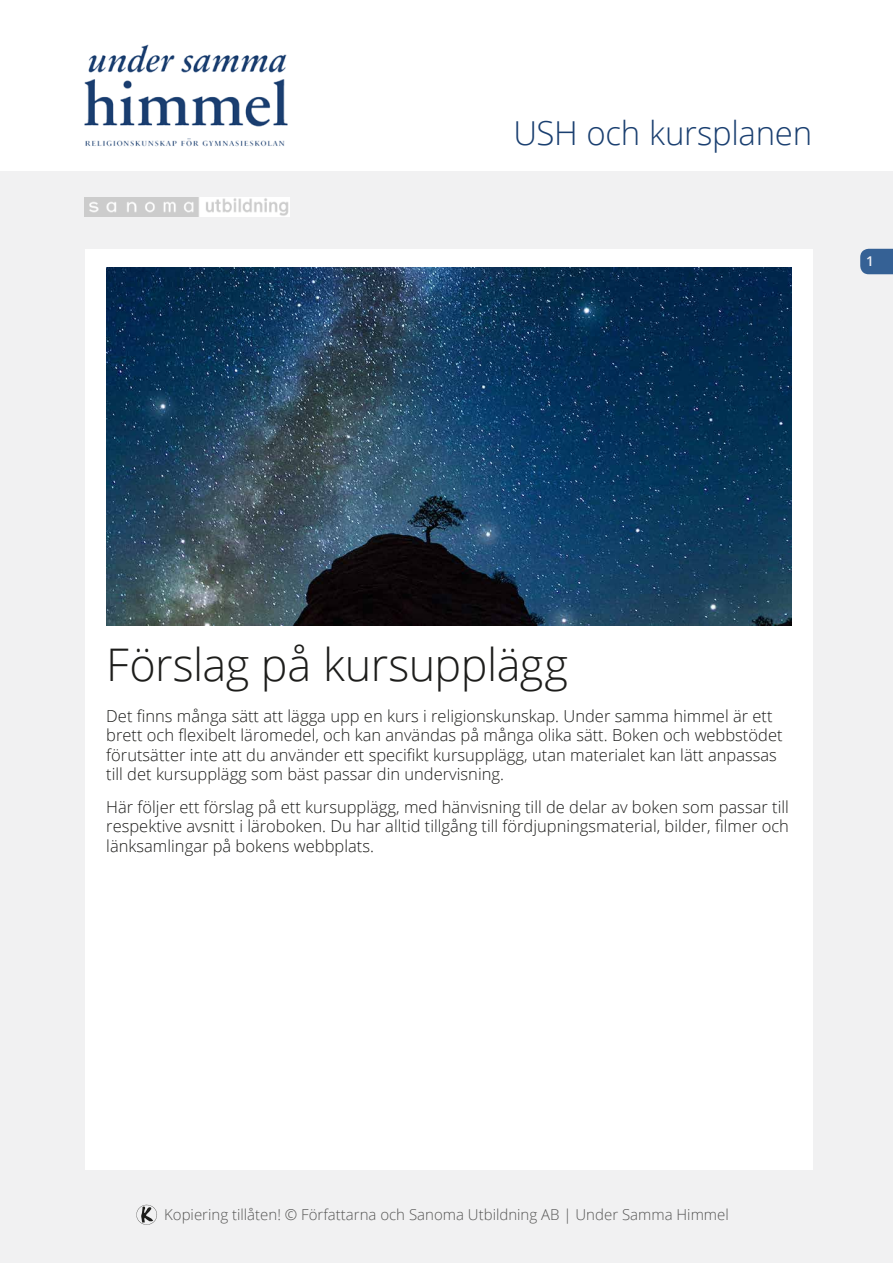
<style>
.page{position:relative;width:893px;height:1263px;background:#f1f1f2}
.page>*{position:absolute;margin:0;border:0;box-sizing:border-box;transform-origin:0 0}
.t1{font:300 45px "Open Sans";letter-spacing:-.01em;color:#1d1d1b}
.t2{font:300 33px "Open Sans";letter-spacing:-.01em;color:#1a3f70}
.t3{font:300 16.5px/19.5px "Open Sans";color:#1d1d1b}
.t4{font:300 15px "Open Sans";color:#575756}
.t5{font:600 13.5px "Open Sans";color:#f2f2f6}
</style>
<div class="page">
<div style="left:0;top:0;width:893px;height:170px;background:#fff"></div>
<img style="left:136px;top:1204px;width:21px;height:21px">
<div style="left:85px;top:249px;width:727px;height:920px;background:#fff"></div>
<img style="left:84px;top:44px;width:204px;height:103px">
<img style="left:85px;top:198px;width:204px;height:18px">
<svg style="left:860px;top:249px;width:33px;height:25px"></svg>
<img style="left:106px;top:268px;width:686px;height:358px">
<h2 class="t2" style="left:513px;top:111px;width:300px">USH och kursplanen</h2>
<p class="t5" style="left:866px;top:251px;width:9px">1</p>
<h1 class="t1" style="left:106px;top:634px;width:463px">Förslag på kursupplägg</h1>
<p class="t3" style="left:106px;top:706px;width:678px">Det finns många sätt att lägga upp en kurs i religionskunskap. Under samma himmel är ett brett och flexibelt läromedel, och kan användas på många olika sätt. Boken och webbstödet förutsätter inte att du använder ett specifikt kursupplägg, utan materialet kan lätt anpassas till det kursupplägg som bäst passar din undervisning.</p>
<p class="t3" style="left:106px;top:796px;width:684px;text-align:justify">Här följer ett förslag på ett kursupplägg, med hänvisning till de delar av boken som passar till respektive avsnitt i läroboken. Du har alltid tillgång till fördjupningsmaterial, bilder, filmer och länksamlingar på bokens webbplats.</p>
<p class="t4" style="left:164px;top:1205px;width:566px">Kopiering tillåten! © Författarna och Sanoma Utbildning AB | Under Samma Himmel</p>
</div>
